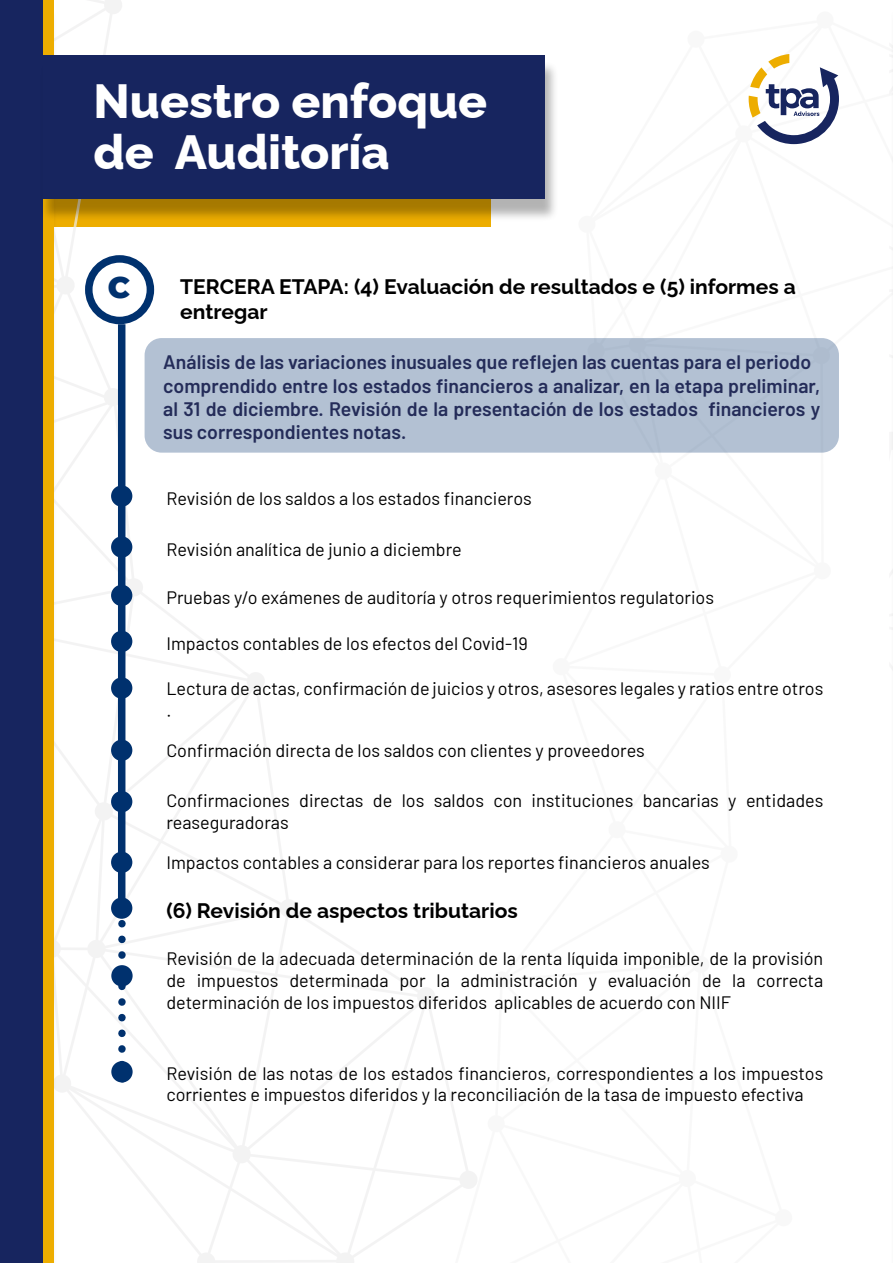
<style>
.page{position:relative;width:893px;height:1263px;background:#fff}
.page>*{position:absolute;margin:0;border:0;box-sizing:border-box;transform-origin:0 0}
.t1{font:100 48px/51px "Raleway";color:#fff}
.t2{font:100 30px "Montserrat";color:#00316e}
.t3{font:100 21px/25.2px "Raleway";color:#000}
.t4{font:600 19.5px/23.4px "Barlow";color:#242c59}
.t5{font:18px/21.6px "Barlow";color:#000}
</style>
<div class="page">
<svg style="left:57px;top:0;width:397px;height:1263px"></svg>
<div style="left:0;top:5px;width:57px;height:1258px;background:#f9f9f9"></div>
<div style="left:0;top:0;width:44px;height:1263px;background:#17255f"></div>
<div style="left:44px;top:0;width:10px;height:1263px;background:#edad00"></div>
<div style="left:40px;top:61px;width:519px;height:160px;background:#000;opacity:.3"></div>
<div style="left:44px;top:56px;width:501px;height:143px;background:#17255f"></div>
<div style="left:145px;top:338px;width:694px;height:115px;background:#b3c1d3;border-radius:17px"></div>
<div style="left:118px;top:324px;width:7px;height:590px;background:#00316e"></div>
<svg style="left:118px;top:924px;width:8px;height:158px"></svg>
<div style="left:85px;top:255px;width:69px;height:69px;border:8px solid #00316e;border-radius:50%"></div>
<div style="left:111px;top:485px;width:21px;height:22px;background:#00316e;border-radius:50%"></div>
<div style="left:111px;top:536px;width:21px;height:22px;background:#00316e;border-radius:50%"></div>
<div style="left:111px;top:585px;width:21px;height:21px;background:#00316e;border-radius:50%"></div>
<div style="left:111px;top:631px;width:21px;height:21px;background:#00316e;border-radius:50%"></div>
<div style="left:111px;top:677px;width:21px;height:22px;background:#00316e;border-radius:50%"></div>
<div style="left:111px;top:791px;width:21px;height:21px;background:#00316e;border-radius:50%"></div>
<div style="left:111px;top:852px;width:21px;height:21px;background:#00316e;border-radius:50%"></div>
<div style="left:111px;top:965px;width:22px;height:21px;background:#00316e;border-radius:50%"></div>
<div style="left:111px;top:1061px;width:22px;height:21px;background:#00316e;border-radius:50%"></div>
<div style="left:111px;top:897px;width:21px;height:22px;background:#00316e;border-radius:50%"></div>
<div style="left:111px;top:740px;width:21px;height:21px;background:#00316e;border-radius:50%"></div>
<hr style="left:892px;top:0;width:1px;height:1263px;background:#17255f">
<svg style="left:749px;top:54px;width:90px;height:90px"></svg>
<h1 class="t1" style="left:94px;top:70px;width:395px">Nuestro enfoque de Auditoría</h1>
<h2 class="t2" style="left:108px;top:267px;width:24px">C</h2>
<p class="t3" style="left:180px;top:272px;width:617px">TERCERA ETAPA: (4) Evaluación de resultados e (5) informes a entregar</p>
<p class="t4" style="left:163px;top:349px;width:658px">Análisis de las variaciones inusuales que reflejen las cuentas para el periodo comprendido entre los estados financieros a analizar, en la etapa preliminar, al 31 de diciembre. Revisión de la presentación de los estados financieros y sus correspondientes notas.</p>
<p class="t5" style="left:166px;top:486px;width:367px">Revisión de los saldos a los estados financieros</p>
<p class="t5" style="left:166px;top:537px;width:297px">Revisión analítica de junio a diciembre</p>
<p class="t5" style="left:166px;top:586px;width:549px">Pruebas y/o exámenes de auditoría y otros requerimientos regulatorios</p>
<p class="t5" style="left:166px;top:632px;width:363px">Impactos contables de los efectos del Covid-19</p>
<p class="t5" style="left:166px;top:676px;width:658px">Lectura de actas, confirmación de juicios y otros, asesores legales y ratios entre otros .</p>
<p class="t5" style="left:166px;top:738px;width:480px">Confirmación directa de los saldos con clientes y proveedores</p>
<p class="t5" style="left:166px;top:789px;width:658px">Confirmaciones directas de los saldos con instituciones bancarias y entidades reaseguradoras</p>
<p class="t5" style="left:166px;top:851px;width:545px">Impactos contables a considerar para los reportes financieros anuales</p>
<p class="t3" style="left:166px;top:896px;width:353px">(6) Revisión de aspectos tributarios</p>
<p class="t5" style="left:166px;top:947px;width:658px;text-align:justify">Revisión de la adecuada determinación de la renta líquida imponible, de la provisión de impuestos determinada por la administración y evaluación de la correcta determinación de los impuestos diferidos aplicables de acuerdo con NIIF</p>
<p class="t5" style="left:166px;top:1061px;width:658px">Revisión de las notas de los estados financieros, correspondientes a los impuestos corrientes e impuestos diferidos y la reconciliación de la tasa de impuesto efectiva</p>
</div>
